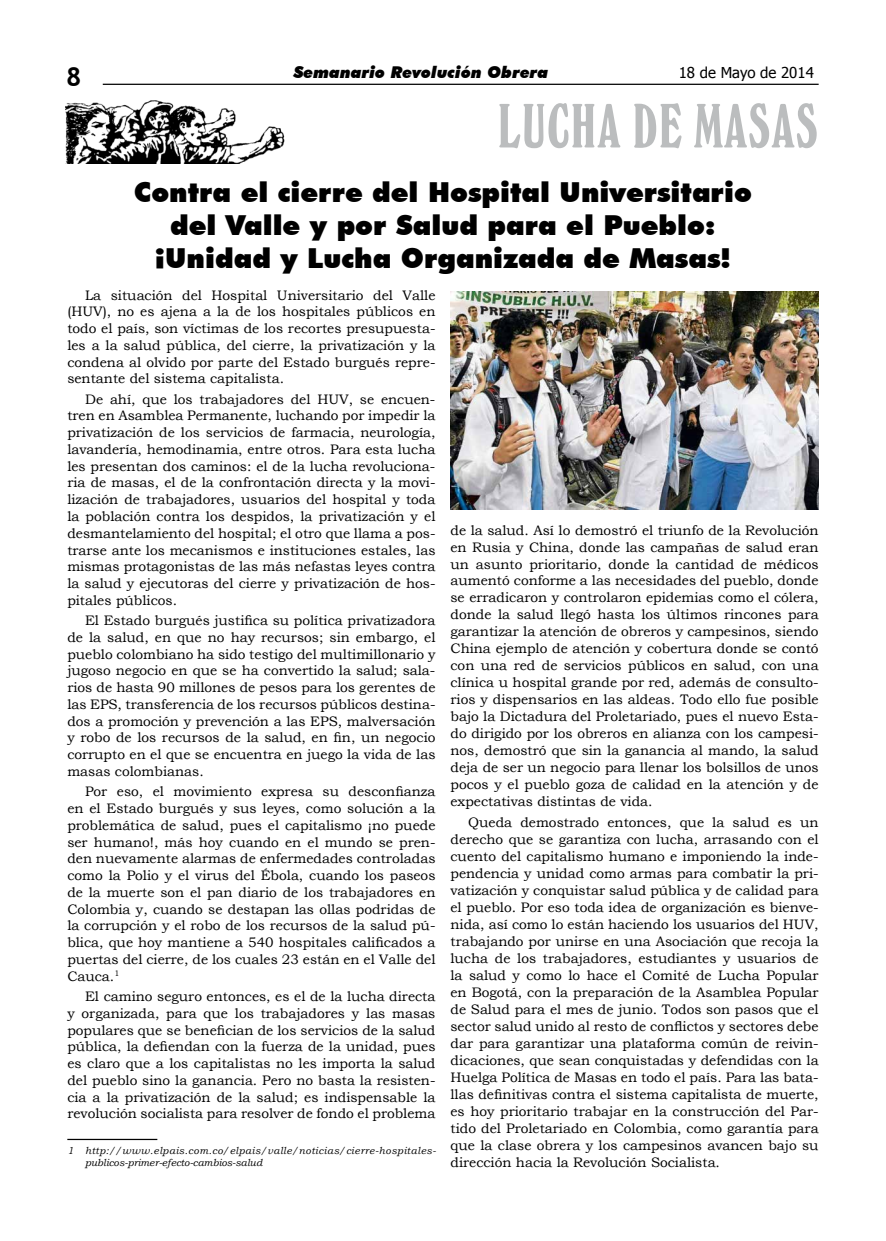
<style>
.page{position:relative;width:886px;height:1241px;background:#fff}
.page>*{position:absolute;margin:0;border:0;box-sizing:border-box;transform-origin:0 0}
.t1{font:61.25px "Windsor BT Elongated";color:#bbbdbe}
.t2{font:900 27.5px/33px "Futura BT";color:#000;text-align:center}
.t3{font:700 26.25px "Trebuchet MS";color:#000}
.t4{font:italic 900 16.25px "Futura BT";color:#000}
.t5{font:15px "Tahoma";color:#000}
.t6{font:13.75px/16.8px "Bookman Old Style";color:#000;text-align:justify}
.t7{font:italic 10px/12px "Bookman Old Style";letter-spacing:.045em;color:#000}
</style>
<div class="page">
<hr style="left:103px;top:84px;width:716px;height:1px;background:#000">
<hr style="left:67px;top:1138px;width:90px;height:1px;background:#000">
<img style="left:66px;top:100px;width:219px;height:63px">
<img style="left:450px;top:292px;width:369px;height:218px">
<h3 class="t3" style="left:66px;top:60px;width:17px">8</h3>
<p class="t4" style="left:294px;top:63px;width:256px">Semanario Revolución Obrera</p>
<p class="t5" style="left:679px;top:63px;width:137px">18 de Mayo de 2014</p>
<h1 class="t1" style="left:497px;top:90px;width:323px">LUCHA DE MASAS</h1>
<h2 class="t2" style="left:134px;top:175px;width:620px">Contra el cierre del Hospital Universitario del Valle y por Salud para el Pueblo: ¡Unidad y Lucha Organizada de Masas!</h2>
<p class="t6" style="left:67px;top:286px;width:370px;text-indent:18px">La situación del Hospital Universitario del Valle (HUV), no es ajena a la de los hospitales públicos en todo el país, son víctimas de los recortes presupuesta&shy;les a la salud pública, del cierre, la privatización y la condena al olvido por parte del Estado burgués repre&shy;sentante del sistema capitalista.</p>
<p class="t6" style="left:67px;top:390px;width:370px;text-indent:18px">De ahí, que los trabajadores del HUV, se encuen&shy;tren en Asamblea Permanente, luchando por impedir la privatización de los servicios de farmacia, neurología, lavandería, hemodinamia, entre otros. Para esta lucha les presentan dos caminos: el de la lucha revoluciona&shy;ria de masas, el de la confrontación directa y la movi&shy;lización de trabajadores, usuarios del hospital y toda la población contra los despidos, la privatización y el desmantelamiento del hospital; el otro que llama a pos&shy;trarse ante los mecanismos e instituciones estales, las mismas protagonistas de las más nefastas leyes contra la salud y ejecutoras del cierre y privatización de hos&shy;pitales públicos.</p>
<p class="t6" style="left:67px;top:612px;width:370px;text-indent:18px">El Estado burgués justifica su política privatizadora de la salud, en que no hay recursos; sin embargo, el pueblo colombiano ha sido testigo del multimillonario y jugoso negocio en que se ha convertido la salud; sala&shy;rios de hasta 90 millones de pesos para los gerentes de las EPS, transferencia de los recursos públicos destina&shy;dos a promoción y prevención a las EPS, malversación y robo de los recursos de la salud, en fin, un negocio corrupto en el que se encuentra en juego la vida de las masas colombianas.</p>
<p class="t6" style="left:67px;top:783px;width:370px;text-indent:18px">Por eso, el movimiento expresa su desconfianza en el Estado burgués y sus leyes, como solución a la problemática de salud, pues el capitalismo ¡no puede ser humano!, más hoy cuando en el mundo se pren&shy;den nuevamente alarmas de enfermedades controladas como la Polio y el virus del Ébola, cuando los paseos de la muerte son el pan diario de los trabajadores en Colombia y, cuando se destapan las ollas podridas de la corrupción y el robo de los recursos de la salud pú&shy;blica, que hoy mantiene a 540 hospitales calificados a puertas del cierre, de los cuales 23 están en el Valle del Cauca.<sup>1</sup></p>
<p class="t6" style="left:67px;top:987px;width:370px;text-indent:18px">El camino seguro entonces, es el de la lucha directa y organizada, para que los trabajadores y las masas populares que se benefician de los servicios de la salud pública, la defiendan con la fuerza de la unidad, pues es claro que a los capitalistas no les importa la salud del pueblo sino la ganancia. Pero no basta la resisten&shy;cia a la privatización de la salud; es indispensable la revolución socialista para resolver de fondo el problema</p>
<p class="t7" style="left:85px;top:1143px;width:352px;text-indent:-18px">1 http://www.elpais.com.co/elpais/valle/noticias/cierre-hospitales&shy;publicos-primer-efecto-cambios-salud</p>
<p class="t6" style="left:450px;top:522px;width:370px">de la salud. Así lo demostró el triunfo de la Revolución en Rusia y China, donde las campañas de salud eran un asunto prioritario, donde la cantidad de médicos aumentó conforme a las necesidades del pueblo, donde se erradicaron y controlaron epidemias como el cólera, donde la salud llegó hasta los últimos rincones para garantizar la atención de obreros y campesinos, siendo China ejemplo de atención y cobertura donde se contó con una red de servicios públicos en salud, con una clínica u hospital grande por red, además de consulto&shy;rios y dispensarios en las aldeas. Todo ello fue posible bajo la Dictadura del Proletariado, pues el nuevo Esta&shy;do dirigido por los obreros en alianza con los campesi&shy;nos, demostró que sin la ganancia al mando, la salud deja de ser un negocio para llenar los bolsillos de unos pocos y el pueblo goza de calidad en la atención y de expectativas distintas de vida.</p>
<p class="t6" style="left:450px;top:813px;width:370px;text-indent:18px">Queda demostrado entonces, que la salud es un derecho que se garantiza con lucha, arrasando con el cuento del capitalismo humano e imponiendo la inde&shy;pendencia y unidad como armas para combatir la pri&shy;vatización y conquistar salud pública y de calidad para el pueblo. Por eso toda idea de organización es bienve&shy;nida, así como lo están haciendo los usuarios del HUV, trabajando por unirse en una Asociación que recoja la lucha de los trabajadores, estudiantes y usuarios de la salud y como lo hace el Comité de Lucha Popular en Bogotá, con la preparación de la Asamblea Popular de Salud para el mes de junio. Todos son pasos que el sector salud unido al resto de conflictos y sectores debe dar para garantizar una plataforma común de reivin&shy;dicaciones, que sean conquistadas y defendidas con la Huelga Política de Masas en todo el país. Para las bata&shy;llas definitivas contra el sistema capitalista de muerte, es hoy prioritario trabajar en la construcción del Par&shy;tido del Proletariado en Colombia, como garantía para que la clase obrera y los campesinos avancen bajo su dirección hacia la Revolución Socialista.</p>
</div>
